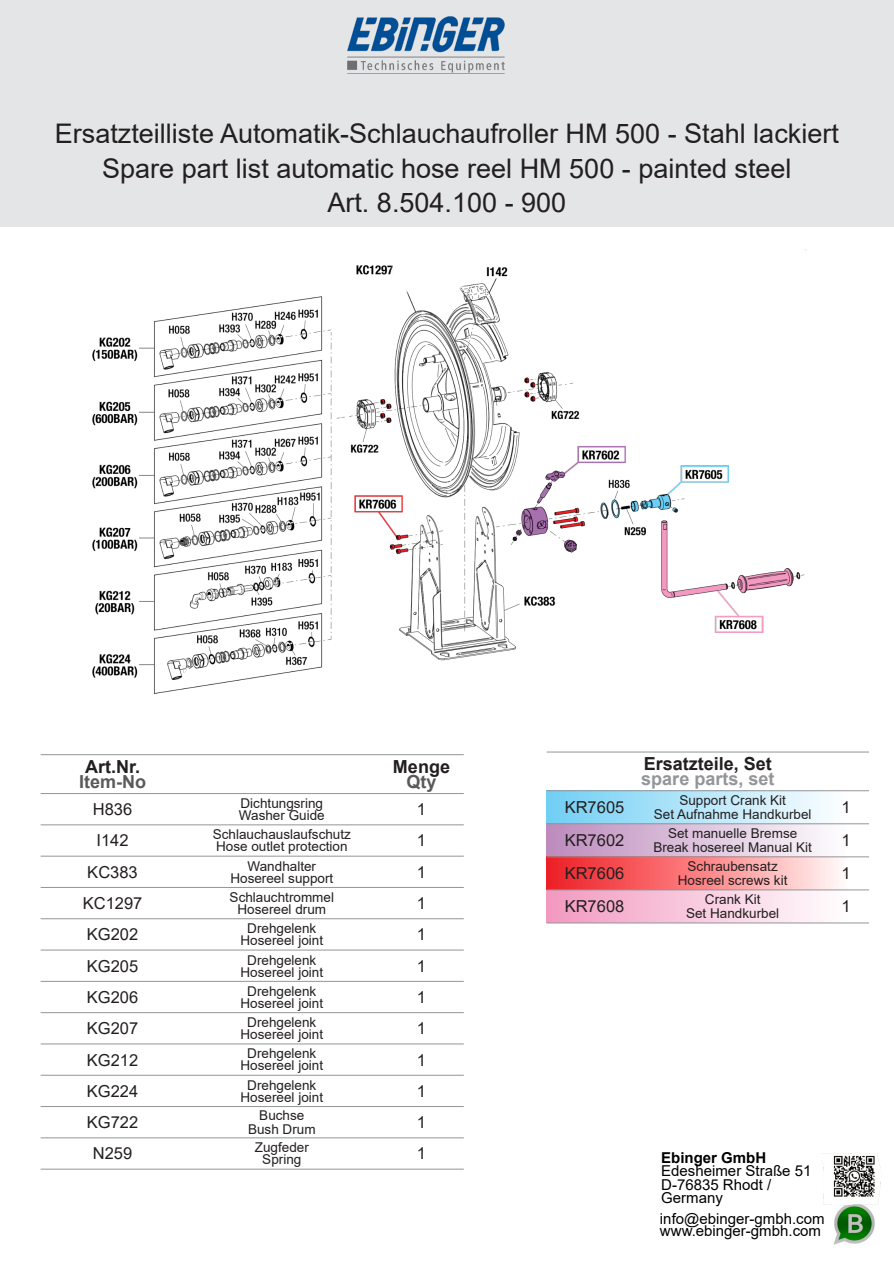
<style>
.page{position:relative;width:894px;height:1263px;background:#fff}
.page>*{position:absolute;margin:0;border:0;box-sizing:border-box;transform-origin:0 0}
.t1{font:27px/34.5px "Arial";color:#231f20;text-align:center}
.t2{font:700 18px "Arial";color:#231f20}
.t3{font:700 18px "Arial";color:#939598}
.t4{font:700 18px "Arial";color:#595959}
.t5{font:16.5px "Arial";color:#231f20}
.t6{font:15px/13.5px "Arial";color:#000}
.t7{font:700 15px "Arial";color:#000}
.t8{font:13.5px/12px "Arial";color:#231f20;text-align:center}
</style>
<div class="page">
<div style="left:0;top:0;width:893px;height:226px;background:#e4e5e6"></div>
<img style="left:348px;top:17px;width:156px;height:57px">
<img style="left:822px;top:1153px;width:59px;height:92px">
<div style="left:546px;top:790px;width:301px;height:34px;background:linear-gradient(to right,#70cef4,#fdfeff)"></div>
<div style="left:546px;top:824px;width:301px;height:33px;background:linear-gradient(to right,#bc8bbc,#fefefe)"></div>
<div style="left:546px;top:890px;width:301px;height:33px;background:linear-gradient(to right,#f299c0,#fffefe)"></div>
<div style="left:546px;top:857px;width:301px;height:33px;background:linear-gradient(to right,#f0181d,#fff4f4)"></div>
<hr style="left:546px;top:752px;width:322px;height:1px;background:#939598">
<hr style="left:546px;top:790px;width:322px;height:1px;background:#939598">
<hr style="left:546px;top:823px;width:322px;height:1px;background:#939598">
<hr style="left:546px;top:856px;width:322px;height:1px;background:#939598">
<hr style="left:546px;top:889px;width:322px;height:1px;background:#939598">
<hr style="left:546px;top:923px;width:322px;height:1px;background:#939598">
<hr style="left:41px;top:754px;width:422px;height:1px;background:#939598">
<hr style="left:41px;top:793px;width:422px;height:1px;background:#939598">
<hr style="left:41px;top:824px;width:422px;height:1px;background:#939598">
<hr style="left:41px;top:856px;width:422px;height:1px;background:#939598">
<hr style="left:41px;top:887px;width:422px;height:1px;background:#939598">
<hr style="left:41px;top:918px;width:422px;height:1px;background:#939598">
<hr style="left:41px;top:950px;width:422px;height:1px;background:#939598">
<hr style="left:41px;top:981px;width:422px;height:1px;background:#939598">
<hr style="left:41px;top:1012px;width:422px;height:1px;background:#939598">
<hr style="left:41px;top:1043px;width:422px;height:1px;background:#939598">
<hr style="left:41px;top:1075px;width:422px;height:1px;background:#939598">
<hr style="left:41px;top:1106px;width:422px;height:1px;background:#939598">
<hr style="left:41px;top:1137px;width:422px;height:1px;background:#939598">
<hr style="left:41px;top:1169px;width:422px;height:1px;background:#939598">
<img style="left:92px;top:265px;width:713px;height:428px">
<h1 class="t1" style="left:55px;top:119px;width:785px">Ersatzteilliste Automatik-Schlauchaufroller HM 500 - Stahl lackiert<br>Spare part list automatic hose reel HM 500 - painted steel<br>Art. 8.504.100 - 900</h1>
<h2 class="t2" style="left:85px;top:760px;width:57px">Art.Nr.</h2>
<h2 class="t4" style="left:79px;top:775px;width:69px">Item-No</h2>
<h2 class="t2" style="left:393px;top:760px;width:59px">Menge</h2>
<h2 class="t4" style="left:406px;top:775px;width:32px">Qty</h2>
<h2 class="t2" style="left:643px;top:757px;width:130px">Ersatzteile, Set</h2>
<h2 class="t3" style="left:641px;top:772px;width:135px">spare parts, set</h2>
<p class="t5" style="left:93px;top:803px;width:41px">H836</p>
<p class="t8" style="left:239px;top:798px;width:87px;text-align:left">Dichtungsring<br>Washer Guide</p>
<p class="t5" style="left:417px;top:803px;width:11px">1</p>
<p class="t5" style="left:96px;top:834px;width:34px">I142</p>
<p class="t8" style="left:213px;top:830px;width:140px;text-align:left">Schlauchauslaufschutz<br>Hose outlet protection</p>
<p class="t5" style="left:417px;top:834px;width:11px">1</p>
<p class="t5" style="left:87px;top:866px;width:52px">KC383</p>
<p class="t8" style="left:230px;top:861px;width:104px">Wandhalter<br>Hosereel support</p>
<p class="t5" style="left:417px;top:866px;width:11px">1</p>
<p class="t5" style="left:83px;top:897px;width:61px">KC1297</p>
<p class="t8" style="left:229px;top:892px;width:106px">Schlauchtrommel<br>Hosereel drum</p>
<p class="t5" style="left:417px;top:897px;width:11px">1</p>
<p class="t5" style="left:87px;top:928px;width:53px">KG202</p>
<p class="t8" style="left:240px;top:924px;width:84px">Drehgelenk<br>Hosereel joint</p>
<p class="t5" style="left:417px;top:928px;width:11px">1</p>
<p class="t5" style="left:87px;top:960px;width:53px">KG205</p>
<p class="t8" style="left:240px;top:955px;width:84px">Drehgelenk<br>Hosereel joint</p>
<p class="t5" style="left:417px;top:960px;width:11px">1</p>
<p class="t5" style="left:87px;top:991px;width:53px">KG206</p>
<p class="t8" style="left:240px;top:986px;width:84px">Drehgelenk<br>Hosereel joint</p>
<p class="t5" style="left:417px;top:991px;width:11px">1</p>
<p class="t5" style="left:87px;top:1022px;width:53px">KG207</p>
<p class="t8" style="left:240px;top:1018px;width:84px">Drehgelenk<br>Hosereel joint</p>
<p class="t5" style="left:417px;top:1022px;width:11px">1</p>
<p class="t5" style="left:87px;top:1053px;width:53px">KG212</p>
<p class="t8" style="left:240px;top:1049px;width:84px">Drehgelenk<br>Hosereel joint</p>
<p class="t5" style="left:417px;top:1053px;width:11px">1</p>
<p class="t5" style="left:87px;top:1085px;width:53px">KG224</p>
<p class="t8" style="left:240px;top:1080px;width:84px">Drehgelenk<br>Hosereel joint</p>
<p class="t5" style="left:417px;top:1085px;width:11px">1</p>
<p class="t5" style="left:87px;top:1116px;width:53px">KG722</p>
<p class="t8" style="left:248px;top:1109px;width:69px;line-height:14px">Buchse<br>Bush Drum</p>
<p class="t5" style="left:417px;top:1116px;width:11px">1</p>
<p class="t5" style="left:93px;top:1147px;width:41px">N259</p>
<p class="t8" style="left:255px;top:1143px;width:56px">Zugfeder<br>Spring</p>
<p class="t5" style="left:417px;top:1147px;width:11px">1</p>
<p class="t5" style="left:564px;top:801px;width:61px">KR7605</p>
<p class="t8" style="left:653px;top:795px;width:159px;line-height:14px">Support Crank Kit<br>Set Aufnahme Handkurbel</p>
<p class="t5" style="left:841px;top:801px;width:11px">1</p>
<p class="t5" style="left:564px;top:834px;width:61px">KR7602</p>
<p class="t8" style="left:653px;top:828px;width:160px;line-height:14px">Set manuelle Bremse<br>Break hosereel Manual Kit</p>
<p class="t5" style="left:841px;top:834px;width:11px">1</p>
<p class="t5" style="left:564px;top:867px;width:61px">KR7606</p>
<p class="t8" style="left:677px;top:861px;width:111px;line-height:14px">Schraubensatz<br>Hosreel screws kit</p>
<p class="t5" style="left:841px;top:867px;width:11px">1</p>
<p class="t5" style="left:564px;top:900px;width:61px">KR7608</p>
<p class="t8" style="left:685px;top:894px;width:95px;line-height:14px">Crank Kit<br>Set Handkurbel</p>
<p class="t5" style="left:841px;top:900px;width:11px">1</p>
<p class="t7" style="left:661px;top:1152px;width:107px">Ebinger GmbH</p>
<p class="t6" style="left:661px;top:1166px;width:152px">Edesheimer Straße 51<br>D-76835 Rhodt /<br>Germany</p>
<p class="t6" style="left:659px;top:1214px;width:166px;line-height:12px">info@ebinger-gmbh.com www.ebinger-gmbh.com</p>
</div>
